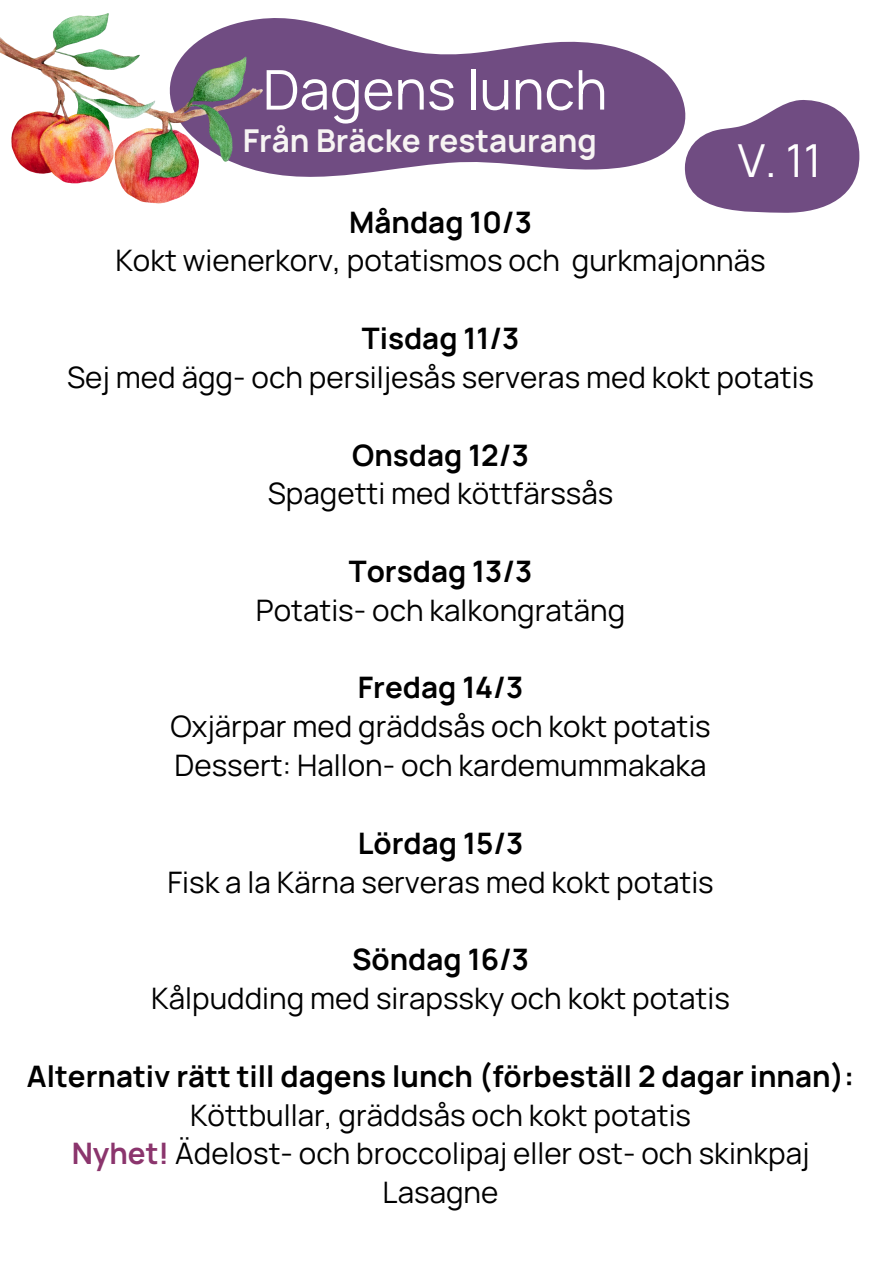
<style>
.page{position:relative;width:894px;height:1264px;background:#fff}
.page>*{position:absolute;margin:0;border:0;box-sizing:border-box;transform-origin:0 0}
.t1{font:54.75px "Manrope";color:#fff}
.t2{font:45.45px "Manrope";color:#fff}
.t3{font:700 31.5px "Manrope";color:#f7f4f3}
.t4{font:29.55px "Manrope";color:#000}
.t5{font:700 29.55px "Manrope";color:#000}
.s1{font-weight:700;color:#8b356d}
</style>
<div class="page">
<svg style="left:262px;top:18px;width:422px;height:159px;fill:#704c82"></svg>
<svg style="left:684px;top:100px;width:175px;height:113px"></svg>
<img style="left:0;top:14px;width:262px;height:190px">
<p class="t1" style="left:263px;top:51px;width:346px">Dagens lunch</p>
<p class="t3" style="left:243px;top:118px;width:356px">Från Bräcke restaurang</p>
<p class="t2" style="left:737px;top:128px;width:85px">V. 11</p>
<p class="t5" style="left:349px;top:201px;width:184px">Måndag 10/3</p>
<h1 class="t4" style="left:115px;top:240px;width:651px">Kokt wienerkorv, potatismos och gurkmajonnäs</h1>
<h3 class="t5" style="left:361px;top:317px;width:159px">Tisdag 11/3</h3>
<p class="t4" style="left:67px;top:356px;width:748px">Sej med ägg- och persiljesås serveras med kokt potatis</p>
<p class="t5" style="left:352px;top:434px;width:178px">Onsdag 12/3</p>
<h2 class="t4" style="left:267px;top:473px;width:347px">Spagetti med köttfärssås</h2>
<p class="t5" style="left:348px;top:550px;width:185px">Torsdag 13/3</p>
<p class="t4" style="left:256px;top:589px;width:371px">Potatis- och kalkongratäng</p>
<p class="t5" style="left:358px;top:667px;width:167px">Fredag 14/3</p>
<p class="t4" style="left:170px;top:705px;width:542px">Oxjärpar med gräddsås och kokt potatis</p>
<p class="t4" style="left:174px;top:744px;width:533px">Dessert: Hallon- och kardemummakaka</p>
<p class="t5" style="left:357px;top:822px;width:167px">Lördag 15/3</p>
<p class="t4" style="left:167px;top:861px;width:548px">Fisk a la Kärna serveras med kokt potatis</p>
<p class="t5" style="left:352px;top:938px;width:178px">Söndag 16/3</p>
<p class="t4" style="left:151px;top:977px;width:580px">Kålpudding med sirapssky och kokt potatis</p>
<p class="t5" style="left:27px;top:1055px;width:828px">Alternativ rätt till dagens lunch (förbeställ 2 dagar innan):</p>
<p class="t4" style="left:190px;top:1094px;width:502px">Köttbullar, gräddsås och kokt potatis</p>
<p class="t4" style="left:72px;top:1132px;width:739px"><span class="s1">Nyhet!</span> Ädelost- och broccolipaj eller ost- och skinkpaj</p>
<p class="t4" style="left:382px;top:1171px;width:117px">Lasagne</p>
</div>
